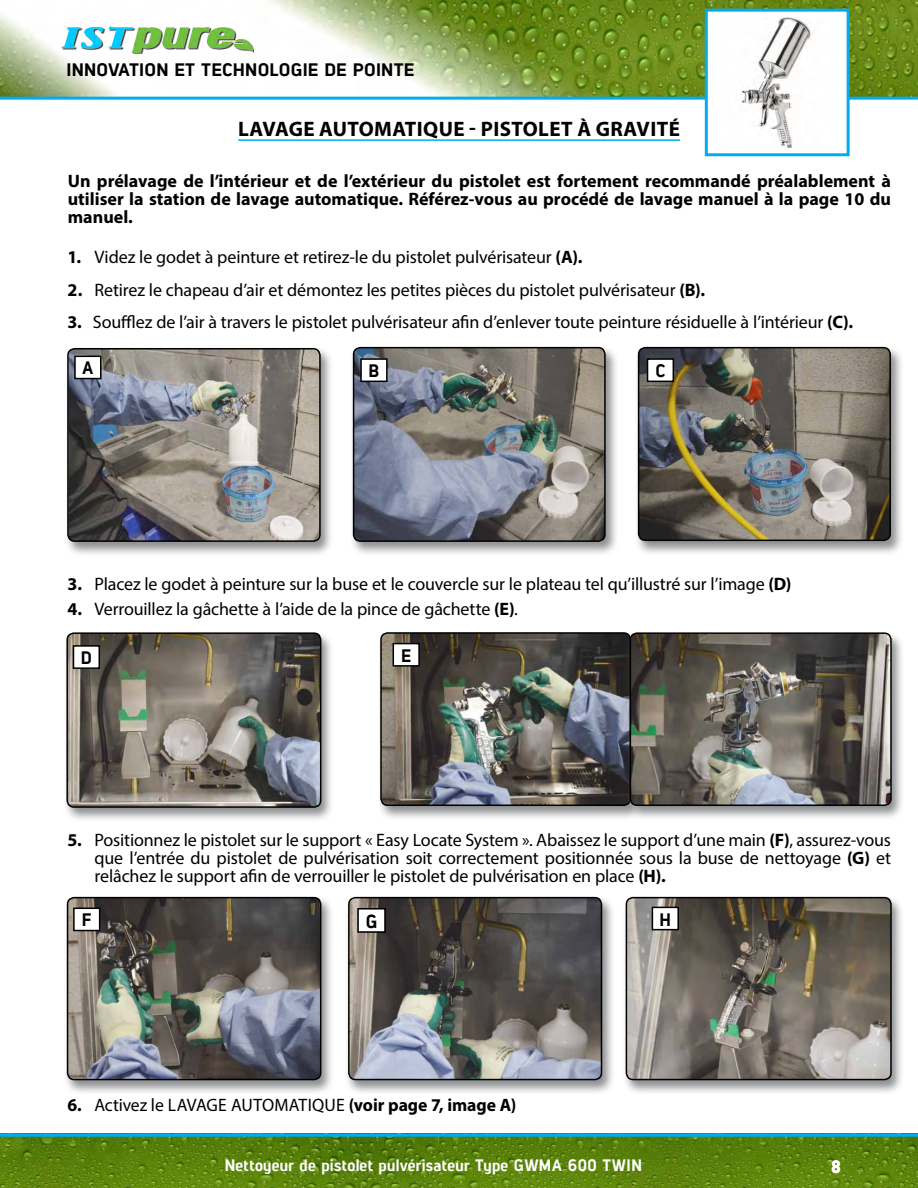
<style>
.page{position:relative;width:918px;height:1188px;background:#fff}
.page>*{position:absolute;margin:0;border:0;box-sizing:border-box;transform-origin:0 0}
.t1{font:700 21px "Myriad Pro";letter-spacing:.02em;color:#000}
.t2{font:18.75px "Lintel Regular 6";color:#000}
.t3{font:18px/18px "Myriad Pro";letter-spacing:-.005em;color:#000;text-align:justify}
.t4{font:700 18px/18px "Myriad Pro";color:#000;text-align:justify}
.t5{font:18px "Lintel Regular 6";letter-spacing:.01em;color:#000;scale:1.05 1}
.t6{font:18px "Lintel Regular 6";letter-spacing:.01em;color:#000}
.t7{font:18px "Lintel Regular 3";color:#fff}
.t8{font:16.5px "Lintel Regular 6";letter-spacing:.02em;color:#fff}
.s1{font-weight:700}
</style>
<div class="page">
<img style="left:0;top:0;width:918px;height:97px">
<div style="left:63px;top:28px;width:191px;height:26px;background:#fefefe"></div>
<img style="left:62px;top:27px;width:191px;height:25px">
<img style="left:0;top:1137px;width:918px;height:51px">
<hr style="left:0;top:97px;width:918px;height:3px;background:#00aeef">
<hr style="left:0;top:1134px;width:918px;height:3px;background:#00aeef">
<hr style="left:238px;top:139px;width:442px;height:2px;background:#00aeef">
<div style="left:64px;top:346px;width:270px;height:211px;background:#8a8c8e;opacity:.97"></div>
<img style="left:68px;top:349px;width:252px;height:192px">
<div style="left:67px;top:348px;width:254px;height:194px;border:2px solid #000;border-radius:7px"></div>
<div style="left:349px;top:345px;width:270px;height:212px;background:#8a8c8e;opacity:.97"></div>
<img style="left:354px;top:348px;width:251px;height:193px">
<div style="left:353px;top:347px;width:253px;height:195px;border:2px solid #000;border-radius:7px"></div>
<div style="left:634px;top:345px;width:270px;height:211px;background:#8a8c8e;opacity:.97"></div>
<img style="left:639px;top:348px;width:251px;height:192px">
<div style="left:638px;top:347px;width:253px;height:194px;border:2px solid #000;border-radius:7px"></div>
<div style="left:361px;top:359px;width:26px;height:22px;background:#fff"></div>
<div style="left:360px;top:358px;width:28px;height:24px;border:2px solid #000"></div>
<div style="left:648px;top:359px;width:25px;height:22px;background:#fff"></div>
<div style="left:647px;top:358px;width:27px;height:24px;border:2px solid #000"></div>
<div style="left:75px;top:356px;width:26px;height:23px;background:#fff"></div>
<div style="left:74px;top:356px;width:28px;height:23px;border:2px solid #000"></div>
<div style="left:63px;top:631px;width:272px;height:192px;background:#8a8c8e;opacity:.97"></div>
<img style="left:67px;top:633px;width:254px;height:174px">
<div style="left:66px;top:632px;width:255px;height:176px;border:2px solid #000;border-radius:7px"></div>
<div style="left:73px;top:646px;width:26px;height:22px;background:#fff"></div>
<div style="left:73px;top:645px;width:27px;height:24px;border:2px solid #000"></div>
<div style="left:377px;top:631px;width:267px;height:190px;background:#8a8c8e;opacity:.97"></div>
<img style="left:381px;top:633px;width:245px;height:172px">
<div style="left:380px;top:632px;width:251px;height:174px;border:2px solid #000;border-radius:7px"></div>
<div style="left:393px;top:644px;width:26px;height:22px;background:#fff"></div>
<div style="left:393px;top:643px;width:27px;height:24px;border:2px solid #000"></div>
<div style="left:626px;top:631px;width:279px;height:190px;background:#8a8c8e;opacity:.97"></div>
<img style="left:630px;top:633px;width:261px;height:172px">
<div style="left:630px;top:632px;width:262px;height:174px;border:2px solid #000;border-radius:7px"></div>
<div style="left:706px;top:10px;width:142px;height:145px;background:#fff"></div>
<img style="left:741px;top:17px;width:71px;height:131px">
<div style="left:705px;top:9px;width:145px;height:147px;border:3px solid #00aeef"></div>
<div style="left:63px;top:895px;width:271px;height:200px;background:#8a8c8e;opacity:.97"></div>
<img style="left:68px;top:898px;width:253px;height:182px">
<div style="left:67px;top:897px;width:254px;height:183px;border:2px solid #000;border-radius:7px"></div>
<div style="left:74px;top:908px;width:26px;height:23px;background:#fff"></div>
<div style="left:73px;top:908px;width:27px;height:23px;border:2px solid #000"></div>
<div style="left:345px;top:895px;width:270px;height:200px;background:#8a8c8e;opacity:.97"></div>
<img style="left:349px;top:898px;width:253px;height:182px">
<div style="left:348px;top:897px;width:254px;height:183px;border:2px solid #000;border-radius:7px"></div>
<div style="left:358px;top:909px;width:27px;height:23px;background:#fff"></div>
<div style="left:357px;top:908px;width:29px;height:25px;border:2px solid #000"></div>
<div style="left:622px;top:895px;width:283px;height:200px;background:#8a8c8e;opacity:.97"></div>
<img style="left:626px;top:898px;width:265px;height:181px">
<div style="left:626px;top:897px;width:266px;height:183px;border:2px solid #000;border-radius:7px"></div>
<div style="left:652px;top:907px;width:26px;height:23px;background:#fff"></div>
<div style="left:652px;top:907px;width:27px;height:23px;border:2px solid #000"></div>
<p class="t5" style="left:67px;top:57px;width:333px">INNOVATION ET TECHNOLOGIE DE POINTE</p>
<p class="t1" style="left:238px;top:115px;width:443px">Lavage automatique - pistolet à gravité</p>
<p class="t4" style="left:68px;top:172px;width:825px">Un prélavage de l’intérieur et de l’extérieur du pistolet est fortement recommandé préalablement à utiliser la station de lavage automatique. Référez-vous au procédé de lavage manuel à la page 10 du manuel.</p>
<p class="t3" style="left:68px;top:248px;width:517px"><span class="s1">1.</span> Videz le godet à peinture et retirez-le du pistolet pulvérisateur <span class="s1">(A).</span></p>
<p class="t3" style="left:68px;top:281px;width:639px"><span class="s1">2.</span> Retirez le chapeau d’air et démontez les petites pièces du pistolet pulvérisateur <span class="s1">(B).</span></p>
<p class="t3" style="left:68px;top:313px;width:787px"><span class="s1">3.</span> Soufflez de l’air à travers le pistolet pulvérisateur afin d’enlever toute peinture résiduelle à l’intérieur <span class="s1">(C).</span></p>
<p class="t6" style="left:82px;top:355px;width:12px">A</p>
<p class="t6" style="left:369px;top:358px;width:10px">B</p>
<p class="t6" style="left:655px;top:358px;width:10px">C</p>
<p class="t3" style="left:68px;top:574px;width:726px"><span class="s1">3.</span> Placez le godet à peinture sur la buse et le couvercle sur le plateau tel qu’illustré sur l’image <span class="s1">(D)</span></p>
<p class="t3" style="left:68px;top:600px;width:452px"><span class="s1">4.</span> Verrouillez la gâchette à l’aide de la pince de gâchette <span class="s1">(E)</span>.</p>
<p class="t6" style="left:81px;top:645px;width:11px">D</p>
<p class="t6" style="left:401px;top:643px;width:10px">E</p>
<p class="t3" style="left:95px;top:830px;width:798px;text-indent:-27px"><span class="s1">5.</span> Positionnez le pistolet sur le support « Easy Locate System ». Abaissez le support d’une main <span class="s1">(F)</span>, assurez-vous que l’entrée du pistolet de pulvérisation soit correctement positionnée sous la buse de nettoyage <span class="s1">(G)</span> et relâchez le support afin de verrouiller le pistolet de pulvérisation en place <span class="s1">(H).</span></p>
<p class="t6" style="left:82px;top:907px;width:11px">F</p>
<p class="t2" style="left:366px;top:908px;width:11px">G</p>
<p class="t6" style="left:660px;top:906px;width:11px">H</p>
<p class="t3" style="left:68px;top:1095px;width:450px"><span class="s1">6.</span> Activez le lavage automatique <span class="s1">(voir page 7, image A)</span></p>
<p class="t8" style="left:225px;top:1153px;width:417px">NETTOYEUR DE PISTOLET PULVÉRISATEUR TYPE GWMA 600 TWIN</p>
<p class="t7" style="left:831px;top:1154px;width:11px">8</p>
</div>
